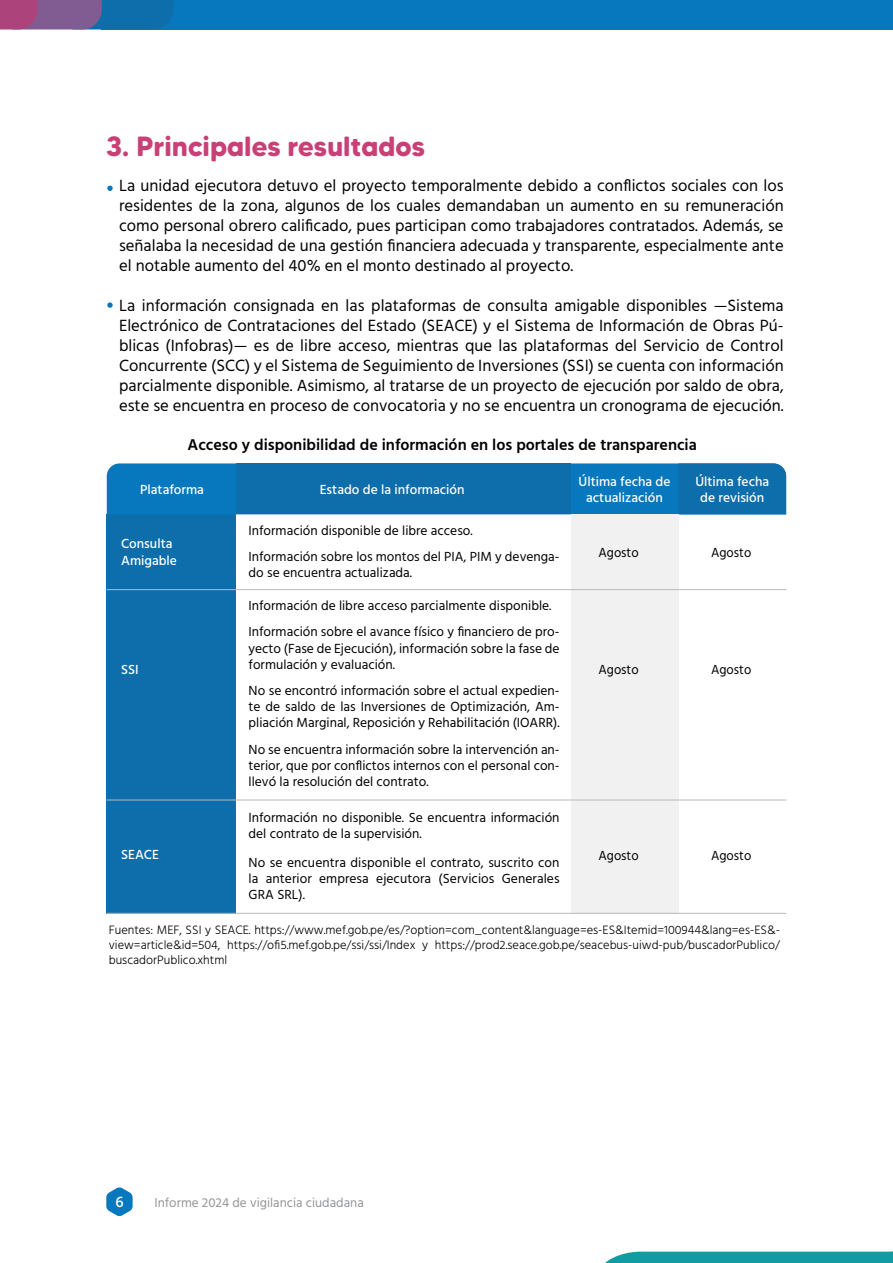
<style>
.page{position:relative;width:893px;height:1263px;background:#fff}
.page>*{position:absolute;margin:0;border:0;box-sizing:border-box;transform-origin:0 0}
.t1{font:700 27.75px "MADE Tommy Soft";color:#c93f77}
.t2{font:16.65px/20px "Hind";color:#000;text-align:justify}
.t3{font:600 16.05px "Hind";color:#000}
.t4{font:500 15.45px "Hind";color:#fff}
.t5{font:13.5px/16.2px "Hind";color:#000}
.t6{font:500 13.5px/16.2px "Hind";color:#fff;text-align:center}
.t7{font:13.5px "Hind";color:#000;scale:.96 1}
.t8{font:13.2px "Hind";color:#939598}
.t9{font:300 12.45px/15px "Hind";color:#000;text-align:justify}
</style>
<div class="page">
<div style="left:101px;top:0;width:792px;height:29px;background:#0778be"></div>
<svg style="left:0;top:0;width:173px;height:29px;background:#585e98"></svg>
<svg style="left:605px;top:1251px;width:288px;height:12px;background:#26a4a9"></svg>
<svg style="left:106px;top:1187px;width:27px;height:29px"></svg>
<svg style="left:107px;top:186px;width:6px;height:5px"></svg>
<svg style="left:107px;top:302px;width:6px;height:6px"></svg>
<div style="left:107px;top:514px;width:129px;height:400px;background:#0e6dab"></div>
<svg style="left:107px;top:463px;width:679px;height:51px;background:#0d71b2"></svg>
<div style="left:571px;top:514px;width:107px;height:400px;background:#f1f1f2"></div>
<hr style="left:107px;top:589px;width:679px;height:1px;background:#b8babc">
<hr style="left:107px;top:800px;width:679px;height:1px;background:#b8babc">
<hr style="left:107px;top:913px;width:679px;height:1px;background:#b8babc">
<h1 class="t1" style="left:106px;top:128px;width:320px">3. Principales resultados</h1>
<p class="t2" style="left:119px;top:176px;width:666px">La unidad ejecutora detuvo el proyecto temporalmente debido a conflictos sociales con los residentes de la zona, algunos de los cuales demandaban un aumento en su remuneración como personal obrero calificado, pues participan como trabajadores contratados. Además, se señalaba la necesidad de una gestión financiera adecuada y transparente, especialmente ante el notable aumento del 40% en el monto destinado al proyecto.</p>
<p class="t2" style="left:119px;top:296px;width:666px">La información consignada en las plataformas de consulta amigable disponibles —Sistema Electrónico de Contrataciones del Estado (SEACE) y el Sistema de Información de Obras Pú&shy;blicas (Infobras)— es de libre acceso, mientras que las plataformas del Servicio de Control Concurrente (SCC) y el Sistema de Seguimiento de Inversiones (SSI) se cuenta con información parcialmente disponible. Asimismo, al tratarse de un proyecto de ejecución por saldo de obra, este se encuentra en proceso de convocatoria y no se encuentra un cronograma de ejecución.</p>
<p class="t3" style="left:188px;top:433px;width:511px">Acceso y disponibilidad de información en los portales de transparencia</p>
<p class="t6" style="left:140px;top:482px;width:65px">Plataforma</p>
<p class="t6" style="left:121px;top:536px;width:57px;text-align:left">Consulta<br>Amigable</p>
<p class="t6" style="left:121px;top:662px;width:19px">SSI</p>
<p class="t6" style="left:121px;top:847px;width:39px">SEACE</p>
<p class="t6" style="left:320px;top:482px;width:146px">Estado de la información</p>
<p class="t6" style="left:579px;top:474px;width:93px">Última fecha de actualización</p>
<p class="t6" style="left:695px;top:474px;width:75px">Última fecha de revisión</p>
<p class="t5" style="left:249px;top:523px;width:226px">Información disponible de libre acceso.</p>
<p class="t5" style="left:249px;top:549px;width:312px">Información sobre los montos del PIA, PIM y devenga&shy;do se encuentra actualizada.</p>
<p class="t5" style="left:249px;top:593px;width:312px;line-height:26.7px">Información de libre acceso parcialmente disponible.<br>Información sobre el avance físico y financiero de pro-</p>
<p class="t5" style="left:249px;top:641px;width:312px">yecto (Fase de Ejecución), información sobre la fase de formulación y evaluación.</p>
<p class="t5" style="left:249px;top:683px;width:312px;text-align:justify">No se encontró información sobre el actual expedien&shy;te de saldo de las Inversiones de Optimización, Am&shy;pliación Marginal, Reposición y Rehabilitación (IOARR).</p>
<p class="t5" style="left:249px;top:742px;width:313px;text-align:justify">No se encuentra información sobre la intervención an&shy;terior, que por conflictos internos con el personal con&shy;llevó la resolución del contrato.</p>
<p class="t5" style="left:249px;top:810px;width:312px">Información no disponible. Se encuentra información del contrato de la supervisión.</p>
<p class="t5" style="left:249px;top:855px;width:313px;text-align:justify">No se encuentra disponible el contrato, suscrito con la anterior empresa ejecutora (Servicios Generales GRA SRL).</p>
<p class="t7" style="left:598px;top:543px;width:43px">Agosto</p>
<p class="t7" style="left:598px;top:661px;width:43px">Agosto</p>
<p class="t7" style="left:598px;top:847px;width:43px">Agosto</p>
<p class="t7" style="left:711px;top:543px;width:43px">Agosto</p>
<p class="t7" style="left:711px;top:661px;width:43px">Agosto</p>
<p class="t7" style="left:711px;top:847px;width:43px">Agosto</p>
<p class="t9" style="left:109px;top:923px;width:673px">Fuentes: MEF, SSI y SEACE. https://www.mef.gob.pe/es/?option=com_content&amp;language=es-ES&amp;Itemid=100944&amp;lang=es-ES&amp;- view=article&amp;id=504, https://ofi5.mef.gob.pe/ssi/ssi/Index y https://prod2.seace.gob.pe/seacebus-uiwd-pub/buscadorPublico/ buscadorPublico.xhtml</p>
<p class="t4" style="left:115px;top:1191px;width:10px">6</p>
<p class="t8" style="left:155px;top:1193px;width:211px">Informe 2024 de vigilancia ciudadana</p>
</div>
